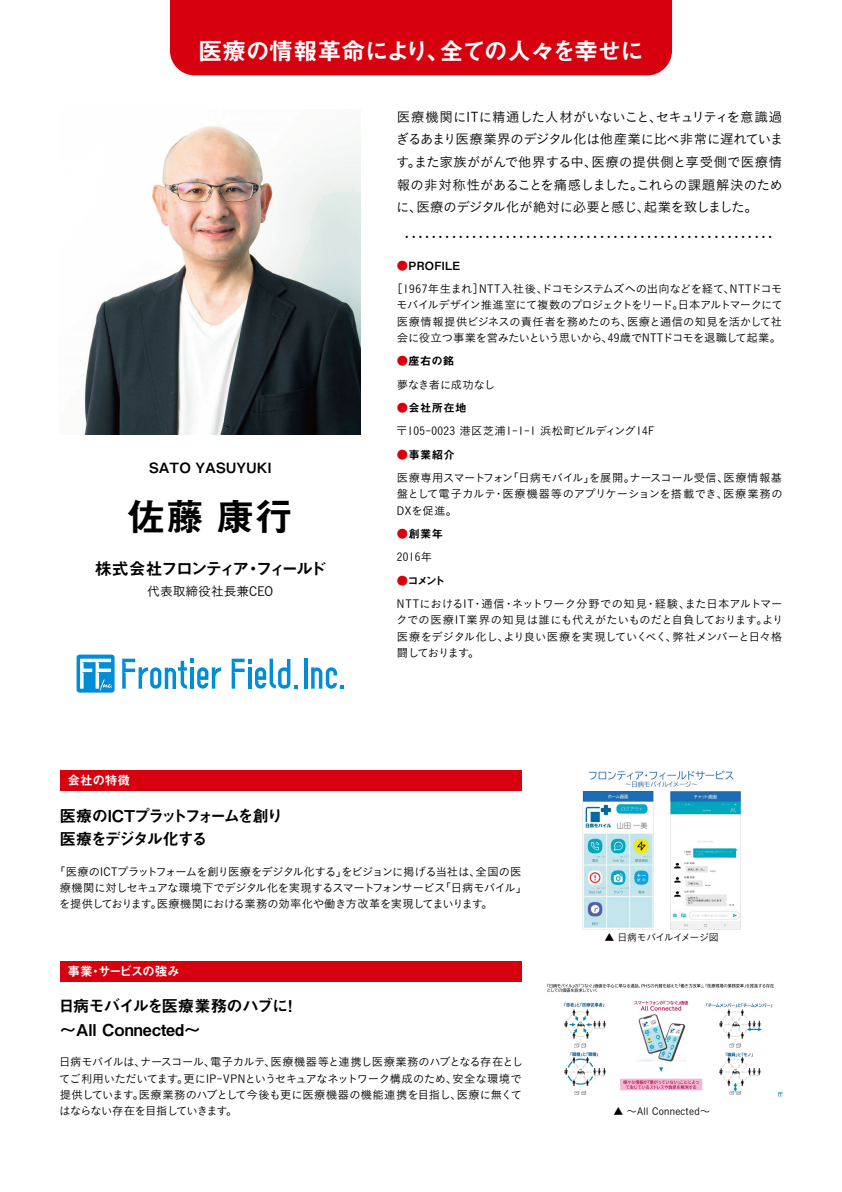
<style>
.page{position:relative;width:842px;height:1192px;background:#fff}
.page>*{position:absolute;margin:0;border:0;box-sizing:border-box;transform-origin:0 0}
.t1{font:38.25px "Midashi Go Pr 6 N MB31";color:#000}
.t2{font:24.05px "Midashi Go Pr 6 N MB31";letter-spacing:-.03em;color:#fff}
.t3{font:17px "Midashi Go Pr 6 N MB31";letter-spacing:-.13em;color:#000}
.t4{font:16.3px/23.4px "Midashi Go Pr 6 N MB31";color:#000}
.t5{font:16.3px/23.4px "Midashi Go Pr 6 N MB31";letter-spacing:-.115em;color:#000}
.t6{font:14.15px "Midashi Go Pr 6 N MB31";color:#000}
.t7{font:13.45px/22.6px "Koburina Go Std W3";letter-spacing:-.045em;color:#000;text-align:justify}
.t8{font:12.75px "Koburina Go Std W3";color:#000}
.t9{font:12.75px "Midashi Go Pr 6 N MB31";letter-spacing:-.095em;color:#fff}
.t10{font:12.75px "Midashi Go Pr 6 N MB31";letter-spacing:-.03em;color:#fff}
.t11{font:11.35px/16.3px "Koburina Go Std W3";letter-spacing:-.03em;color:#000;text-align:justify}
.t12{font:11.35px/16.3px "Koburina Go Std W3";letter-spacing:-.05em;color:#000}
.t13{font:11.35px "Midashi Go Pr 6 N MB31";letter-spacing:.03em;color:#000}
.t14{font:11.35px "Koburina Go Std W3";letter-spacing:.03em;color:#000}
.t15{font:9.9px "Koburina Go Std W3";letter-spacing:.015em;color:#000}
.t16{font:9.9px "Koburina Go Std W3";letter-spacing:-.055em;color:#000}
.s1{color:#d7000f}
</style>
<div class="page">
<div style="left:60px;top:961px;width:461px;height:20px;background:#d7000f"></div>
<img style="left:84px;top:126px;width:277px;height:309px">
<img style="left:547px;top:984px;width:235px;height:113px">
<div style="left:60px;top:771px;width:461px;height:20px;background:#d7000f"></div>
<img style="left:582px;top:771px;width:159px;height:158px">
<div style="left:170px;top:0;width:502px;height:75px;background:#d7000f"></div>
<hr style="left:304px;top:659px;width:4px;height:30px;background:#008cd6">
<svg style="left:311px;top:667px;width:33px;height:22px"></svg>
<svg style="left:232px;top:659px;width:65px;height:31px"></svg>
<svg style="left:122px;top:659px;width:99px;height:30px"></svg>
<svg style="left:77px;top:655px;width:38px;height:38px"></svg>
<h2 class="t2" style="left:198px;top:31px;width:447px">医療の情報革命により、全ての人々を幸せに</h2>
<p class="t6" style="left:149px;top:456px;width:124px">SATO YASUYUKI</p>
<h1 class="t1" style="left:127px;top:486px;width:167px">佐藤 康行</h1>
<h3 class="t3" style="left:95px;top:555px;width:233px">株式会社フロンティア・フィールド</h3>
<p class="t8" style="left:147px;top:581px;width:127px">代表取締役社長兼CEO</p>
<p class="t10" style="left:67px;top:770px;width:64px">会社の特徴</p>
<h3 class="t5" style="left:60px;top:803px;width:225px">医療のICTプラットフォームを創り医療をデジタル化する</h3>
<p class="t7" style="left:396px;top:105px;width:389px">医療機関にITに精通した人材がいないこと、セキュリティを意識過ぎるあまり医療業界のデジタル化は他産業に比べ非常に遅れています。また家族ががんで他界する中、医療の提供側と享受側で医療情報の非対称性があることを痛感しました。これらの課題解決のために、医療のデジタル化が絶対に必要と感じ、起業を致しました。</p>
<p class="t7" style="left:400px;top:225px;width:378px">・・・・・・・・・・・・・・・・・・・・・・・・・・・・・・・・・・・・・・・・・・・・・・・・・・・・・・・</p>
<p class="t13" style="left:397px;top:256px;width:65px"><span class="s1">●</span>PROFILE</p>
<p class="t11" style="left:391px;top:281px;width:393px;text-align:center">［1967年生まれ］NTT入社後、ドコモシステムズへの出向などを経て、NTTドコモモバイルデザイン推進室にて複数のプロジェクトをリード。日本アルトマークにて医療情報提供ビジネスの責任者を務めたのち、医療と通信の知見を活かして社会に役立つ事業を営みたいという思いから、49歳でNTTドコモを退職して起業。</p>
<p class="t13" style="left:397px;top:352px;width:59px"><span class="s1">●</span>座右の銘</p>
<p class="t11" style="left:397px;top:376px;width:100px">夢なき者に成功なし</p>
<p class="t13" style="left:397px;top:399px;width:71px"><span class="s1">●</span>会社所在地</p>
<p class="t14" style="left:396px;top:423px;width:259px">〒105-0023 港区芝浦1-1-1 浜松町ビルディング14F</p>
<p class="t13" style="left:397px;top:445px;width:59px"><span class="s1">●</span>事業紹介</p>
<p class="t11" style="left:397px;top:470px;width:387px">医療専用スマートフォン「日病モバイル」を展開。ナースコール受信、医療情報基盤として電子カルテ・医療機器等のアプリケーションを搭載でき、医療業務のDXを促進。</p>
<p class="t13" style="left:397px;top:525px;width:48px"><span class="s1">●</span>創業年</p>
<p class="t11" style="left:397px;top:549px;width:37px">2016年</p>
<p class="t13" style="left:397px;top:571px;width:50px"><span class="s1">●</span>コメント</p>
<p class="t11" style="left:396px;top:596px;width:389px">NTTにおけるIT・通信・ネットワーク分野での知見・経験、また日本アルトマークでの医療IT業界の知見は誰にも代えがたいものだと自負しております。より医療をデジタル化し、より良い医療を実現していくべく、弊社メンバーと日々格闘しております。</p>
<p class="t12" style="left:59px;top:863px;width:469px;text-indent:-5px">「医療のICTプラットフォームを創り医療をデジタル化する」をビジョンに掲げる当社は、全国の医療機関に対しセキュアな環境下でデジタル化を実現するスマートフォンサービス「日病モバイル」を提供しております。医療機関における業務の効率化や働き方改革を実現してまいります。</p>
<p class="t9" style="left:67px;top:961px;width:114px">事業・サービスの強み</p>
<h3 class="t4" style="left:58px;top:994px;width:241px">日病モバイルを医療業務のハブに！～All Connected～</h3>
<p class="t11" style="left:59px;top:1054px;width:465px;text-align:left">日病モバイルは、ナースコール、電子カルテ、医療機器等と連携し医療業務のハブとなる存在としてご利用いただいてます。更にIP-VPNというセキュアなネットワーク構成のため、安全な環境で提供しています。医療業務のハブとして今後も更に医療機器の機能連携を目指し、医療に無くてはならない存在を目指していきます。</p>
<p class="t16" style="left:604px;top:930px;width:116px">▲ 日病モバイルイメージ図</p>
<p class="t15" style="left:613px;top:1103px;width:98px">▲ ～All Connected～</p>
</div>
